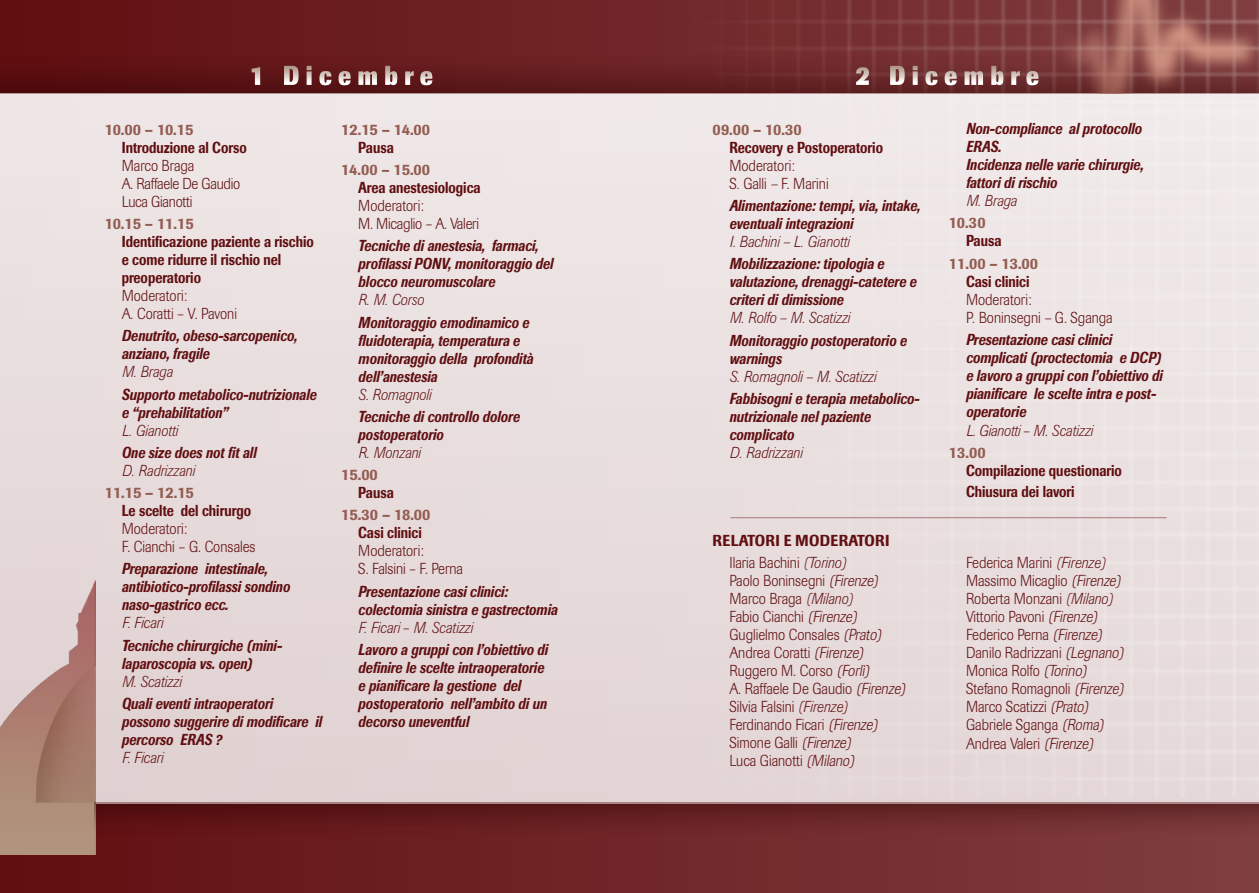
<style>
.page{position:relative;width:1259px;height:893px;background:#fff}
.page>*{position:absolute;margin:0;border:0;box-sizing:border-box;transform-origin:0 0}
.t1{font:800 27px "Imago";letter-spacing:.3em;color:#fff;scale:.8 1}
.t2{font:italic 500 15.75px/18px "Imago";color:#610f11;scale:.8 1}
.t3{font:300 15.75px/18px "Imago";color:#610f11;scale:.9 1}
.t4{font:500 15.75px/18px "Imago";color:#610f11;scale:.8 1}
.t5{font:italic 300 15.75px "Imago";color:#610f11;scale:.9 1}
.t6{font:500 15.75px "Imago";color:#935d52;scale:.9 1}
.t7{font:500 15.75px "Imago";letter-spacing:.02em;color:#610f11;scale:.9 1}
.s1{font-weight:300}
.s2{font-weight:300;font-style:normal}
.s3{font-style:italic}
</style>
<div class="page">
<div style="left:0;top:0;width:1259px;height:893px;background:linear-gradient(to right,#610f11,#803e3f)"></div>
<div style="left:0;top:94px;width:1259px;height:710px;background:#e7dbdc"></div>
<img style="left:0;top:580px;width:95px;height:275px">
<img style="left:629px;top:0;width:630px;height:105px">
<div style="left:625px;top:105px;width:634px;height:459px;background:#ede4e4"></div>
<img style="left:1041px;top:0;width:218px;height:53px">
<svg style="left:0;top:53px;width:1259px;height:41px;background:#6b2728"></svg>
<svg style="left:94px;top:803px;width:1165px;height:34px;background:#682426"></svg>
<hr style="left:730px;top:517px;width:436px;height:1px;background:#610f11">
<h1 class="t1" style="left:250px;top:59px;width:230px">1 Dicembre</h1>
<h1 class="t1" style="left:856px;top:59px;width:230px">2 Dicembre</h1>
<p class="t6" style="left:105px;top:120px;width:100px">10.00 – 10.15</p>
<p class="t4" style="left:122px;top:138px;width:158px">Introduzione al Corso</p>
<p class="t3" style="left:122px;top:157px;width:133px">Marco Braga<br>A. Raffaele De Gaudio<br>Luca Gianotti</p>
<p class="t6" style="left:105px;top:214px;width:100px">10.15 – 11.15</p>
<p class="t4" style="left:122px;top:232px;width:242px">Identificazione paziente a rischio e come ridurre il rischio nel preoperatorio</p>
<p class="t3" style="left:122px;top:287px;width:130px">Moderatori:<br>A. Coratti – V. Pavoni</p>
<p class="t2" style="left:122px;top:327px;width:221px">Denutrito, obeso-sarcopenico, anziano, fragile</p>
<p class="t5" style="left:122px;top:363px;width:58px">M. Braga</p>
<p class="t2" style="left:122px;top:385px;width:245px">Supporto metabolico-nutrizionale e “prehabilitation”</p>
<p class="t5" style="left:122px;top:421px;width:64px">L. Gianotti</p>
<p class="t2" style="left:122px;top:443px;width:170px">One size does not fit all</p>
<p class="t5" style="left:122px;top:461px;width:83px">D. Radrizzani</p>
<p class="t6" style="left:105px;top:483px;width:101px">11.15 – 12.15</p>
<p class="t4" style="left:122px;top:501px;width:163px">Le scelte del chirurgo</p>
<p class="t3" style="left:122px;top:520px;width:150px">Moderatori:<br>F. Cianchi – G. Consales</p>
<p class="t2" style="left:122px;top:560px;width:212px">Preparazione intestinale, antibiotico-profilassi sondino naso-gastrico ecc.</p>
<p class="t5" style="left:122px;top:614px;width:47px">F. Ficari</p>
<p class="t2" style="left:122px;top:636px;width:202px">Tecniche chirurgiche (mini&shy;laparoscopia vs. open)</p>
<p class="t5" style="left:122px;top:672px;width:68px">M. Scatizzi</p>
<p class="t2" style="left:122px;top:694px;width:252px">Quali eventi intraoperatori possono suggerire di modificare il percorso ERAS ?</p>
<p class="t5" style="left:122px;top:748px;width:47px">F. Ficari</p>
<p class="t6" style="left:341px;top:120px;width:100px">12.15 – 14.00</p>
<p class="t4" style="left:358px;top:138px;width:46px">Pausa</p>
<p class="t6" style="left:341px;top:160px;width:100px">14.00 – 15.00</p>
<p class="t4" style="left:358px;top:178px;width:154px">Area anestesiologica</p>
<p class="t3" style="left:358px;top:197px;width:136px">Moderatori:<br>M. Micaglio – A. Valeri</p>
<p class="t2" style="left:358px;top:237px;width:245px">Tecniche di anestesia, farmaci, profilassi PONV, monitoraggio del blocco neuromuscolare</p>
<p class="t5" style="left:358px;top:291px;width:74px">R. M. Corso</p>
<p class="t2" style="left:358px;top:313px;width:220px">Monitoraggio emodinamico e fluidoterapia, temperatura e monitoraggio della profondità dell’anestesia</p>
<p class="t5" style="left:358px;top:385px;width:83px">S. Romagnoli</p>
<p class="t2" style="left:358px;top:407px;width:203px">Tecniche di controllo dolore postoperatorio</p>
<p class="t5" style="left:358px;top:443px;width:71px">R. Monzani</p>
<p class="t6" style="left:341px;top:465px;width:42px">15.00</p>
<p class="t4" style="left:358px;top:483px;width:46px">Pausa</p>
<p class="t6" style="left:341px;top:505px;width:101px">15.30 – 18.00</p>
<p class="t4" style="left:358px;top:524px;width:81px">Casi clinici</p>
<p class="t3" style="left:358px;top:542px;width:118px">Moderatori:<br>S. Falsini – F. Perna</p>
<p class="t2" style="left:358px;top:582px;width:251px">Presentazione casi clinici: colectomia sinistra e gastrectomia<br><span class="s1">F. Ficari</span> <span class="s2">–</span> <span class="s1">M. Scatizzi</span></p>
<p class="t2" style="left:358px;top:640px;width:238px">Lavoro a gruppi con l’obiettivo di definire le scelte intraoperatorie e pianificare la gestione del postoperatorio nell’ambito di un decorso uneventful</p>
<p class="t6" style="left:712px;top:120px;width:101px">09.00 – 10.30</p>
<p class="t4" style="left:729px;top:138px;width:193px">Recovery e Postoperatorio</p>
<p class="t3" style="left:729px;top:157px;width:112px">Moderatori:<br>S<span class="s3">.</span> Galli <span class="s3">–</span> F. Marini</p>
<p class="t2" style="left:729px;top:197px;width:240px">Alimentazione: tempi, via, intake, eventuali integrazioni</p>
<p class="t5" style="left:729px;top:232px;width:135px">I. Bachini – L. Gianotti</p>
<p class="t2" style="left:729px;top:255px;width:235px">Mobilizzazione: tipologia e valutazione, drenaggi-catetere e criteri di dimissione</p>
<p class="t5" style="left:729px;top:309px;width:135px">M. Rolfo – M. Scatizzi</p>
<p class="t2" style="left:729px;top:331px;width:223px">Monitoraggio postoperatorio e warnings</p>
<p class="t5" style="left:729px;top:367px;width:165px">S. Romagnoli – M. Scatizzi</p>
<p class="t2" style="left:729px;top:389px;width:239px">Fabbisogni e terapia metabolico&shy;nutrizionale nel paziente complicato</p>
<p class="t5" style="left:729px;top:443px;width:83px">D. Radrizzani</p>
<p class="t7" style="left:712px;top:531px;width:198px">RELATORI E MODERATORI</p>
<p class="t2" style="left:966px;top:120px;width:223px">Non-compliance al protocollo<br>ERAS.<br>Incidenza nelle varie chirurgie, fattori di rischio</p>
<p class="t5" style="left:966px;top:192px;width:58px">M. Braga</p>
<p class="t6" style="left:949px;top:213px;width:42px">10.30</p>
<p class="t4" style="left:966px;top:232px;width:46px">Pausa</p>
<p class="t6" style="left:949px;top:253px;width:101px">11.00 – 13.00</p>
<p class="t4" style="left:966px;top:272px;width:81px">Casi clinici</p>
<p class="t3" style="left:966px;top:290px;width:165px">Moderatori:<br>P. Boninsegni <span class="s3">–</span> G. Sganga</p>
<p class="t2" style="left:966px;top:330px;width:247px">Presentazione casi clinici complicati (proctectomia e DCP) e lavoro a gruppi con l’obiettivo di pianificare le scelte intra e post&shy;operatorie<br><span class="s1">L. Gianotti</span> <span class="s2">–</span> <span class="s1">M. Scatizzi</span></p>
<p class="t6" style="left:949px;top:443px;width:42px">13.00</p>
<p class="t4" style="left:966px;top:460px;width:196px;line-height:21.5px">Compilazione questionario<br>Chiusura dei lavori</p>
<p class="t3" style="left:729px;top:554px;width:201px">Ilaria Bachini <span class="s3">(Torino)<br></span>Paolo Boninsegni <span class="s3">(Firenze)<br></span>Marco Braga <span class="s3">(Milano)<br></span>Fabio Cianchi <span class="s3">(Firenze)<br></span>Guglielmo Consales <span class="s3">(Prato)<br></span>Andrea Coratti <span class="s3">(Firenze)<br></span>Ruggero M. Corso <span class="s3">(Forlì)<br></span>A. Raffaele De Gaudio <span class="s3">(Firenze)<br></span>Silvia Falsini <span class="s3">(Firenze)<br></span>Ferdinando Ficari <span class="s3">(Firenze)<br></span>Simone Galli <span class="s3">(Firenze)<br></span>Luca Gianotti <span class="s3">(Milano)</span></p>
<p class="t3" style="left:966px;top:554px;width:180px">Federica Marini <span class="s3">(Firenze)<br></span>Massimo Micaglio <span class="s3">(Firenze)<br></span>Roberta Monzani <span class="s3">(Milano)<br></span>Vittorio Pavoni <span class="s3">(Firenze)<br></span>Federico Perna <span class="s3">(Firenze)<br></span>Danilo Radrizzani <span class="s3">(Legnano)<br></span>Monica Rolfo <span class="s3">(Torino)<br></span>Stefano Romagnoli <span class="s3">(Firenze)<br></span>Marco Scatizzi <span class="s3">(Prato)<br></span>Gabriele Sganga <span class="s3">(Roma)<br></span>Andrea Valeri <span class="s3">(Firenze)</span></p>
</div>
